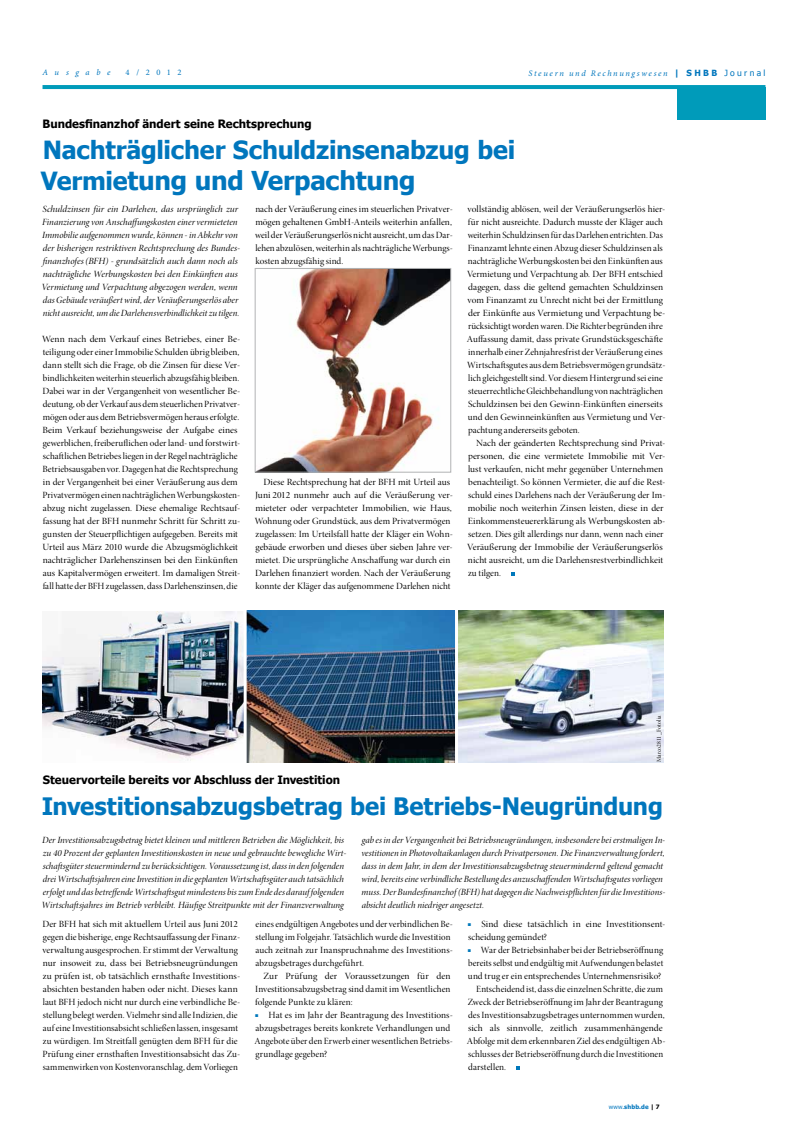
<style>
.page{position:relative;width:808px;height:1134px;background:#fff}
.page>*{position:absolute;margin:0;border:0;box-sizing:border-box;transform-origin:0 0}
.t1{font:700 26px "Tahoma";letter-spacing:-.01em;color:#0076bd}
.t2{font:700 25px "Tahoma";letter-spacing:-.01em;color:#0076bd}
.t3{font:700 24px "Tahoma";letter-spacing:-.01em;color:#0076bd}
.t4{font:700 11.5px "Tahoma";color:#000}
.t5{font:9.5px/13px "Minion Pro Disp";letter-spacing:.005em;color:#000}
.t6{font:9.5px/13px "Minion Pro Disp";letter-spacing:.005em;color:#000;scale:1.04 1}
.t7{font:9.5px/13px "Minion Pro It Disp";letter-spacing:.005em;color:#000}
.t8{font:9.5px/13px "Minion Pro It Disp";letter-spacing:.005em;color:#000;scale:1.04 1}
.t9{font:italic 8.5px "Minion Pro";letter-spacing:.195em;color:#0076bd}
.t10{font:italic 8.5px "Minion Pro";letter-spacing:.775em;color:#0076bd}
.t11{font:8.5px "Minion Pro";color:#0076bd}
.t12{font:6px "Minion Pro Disp";letter-spacing:.01em;color:#000}
.t13{font:700 6px "Tahoma";letter-spacing:.02em;color:#0076bd}
.s1{font-family:"Tahoma";font-weight:700;font-style:normal}
.s2{font-family:"Tahoma";font-style:normal}
.s3{font-size:25px}
.s4{font-family:"Minion Pro";font-weight:600;color:#0078bb}
.s5{font-weight:400}
.s6{color:#000}
</style>
<div class="page">
<hr style="left:43px;top:85px;width:722px;height:4px;background:#009bba">
<div style="left:677px;top:87px;width:88px;height:33px;background:#009bba"></div>
<svg style="left:511px;top:572px;width:4px;height:4px"></svg>
<svg style="left:516px;top:1066px;width:4px;height:4px"></svg>
<img style="left:258px;top:270px;width:191px;height:200px">
<div style="left:255px;top:268px;width:196px;height:204px;border:1px solid #b1b3b4"></div>
<img style="left:43px;top:611px;width:620px;height:152px">
<hr style="left:244px;top:608px;width:3px;height:158px;background:#fff">
<hr style="left:455px;top:609px;width:3px;height:158px;background:#fff">
<p class="t10" style="left:43px;top:68px;width:70px">Ausgabe</p>
<p class="t11" style="left:126px;top:68px;width:57px">4/2012</p>
<p class="t9" style="left:528px;top:68px;width:238px">Steuern und Rechnungswesen <span class="s1">| SHBB</span> <span class="s2">Journal</span></p>
<p class="t4" style="left:43px;top:116px;width:270px">Bundesfinanzhof ändert seine Rechtsprechung</p>
<h2 class="t2" style="left:43px;top:134px;width:474px">Nachträglicher Schuldzinsenabzug bei</h2>
<h1 class="t1" style="left:41px;top:164px;width:376px"><span class="s3">Vermie</span>tung und Verpachtung</h1>
<p class="t8" style="left:41px;top:203px;width:193px">Schuldzinsen für ein Darlehen, das ursprünglich zur Finanzierung von Anschaffungskosten einer vermieteten Immobilie aufgenommen wurde, können - in Abkehr von der bisherigen restriktiven Rechtsprechung des Bundes&shy;finanzhofes (BFH) - grundsätzlich auch dann noch als nachträgliche Werbungskosten bei den Einkünften aus Vermietung und Verpachtung abgezogen werden, wenn das Gebäude veräußert wird, der Veräußerungserlös aber nicht ausreicht, um die Darlehensverbindlichkeit zu tilgen.</p>
<p class="t6" style="left:42px;top:333px;width:192px">Wenn nach dem Verkauf eines Betriebes, einer Be&shy;teiligung oder einer Immobilie Schulden übrig bleiben, dann stellt sich die Frage, ob die Zinsen für diese Ver&shy;bindlichkeiten weiterhin steuerlich abzugsfähig bleiben.<br>Dabei war in der Vergangenheit von wesentlicher Be&shy;deutung, ob der Verkauf aus dem steuerlichen Privatver&shy;mögen oder aus dem Betriebsvermögen heraus erfolgte.<br>Beim Verkauf beziehungsweise der Aufgabe eines gewerblichen, freiberuflichen oder land- und forstwirt&shy;schaftlichen Betriebes liegen in der Regel nachträgliche Betriebsausgaben vor. Dagegen hat die Rechtsprechung in der Vergangenheit bei einer Veräußerung aus dem Privatvermögen einen nachträglichen Werbungskosten&shy;abzug nicht zugelassen. Diese ehemalige Rechtsauf&shy;fassung hat der BFH nunmehr Schritt für Schritt zu&shy;gunsten der Steuerpflichtigen aufgegeben. Bereits mit Urteil aus März 2010 wurde die Abzugsmöglichkeit nachträglicher Darlehenszinsen bei den Einkünften aus Kapitalvermögen erweitert. Im damaligen Streit&shy;fall hatte der BFH zugelassen, dass Darlehenszinsen, die</p>
<p class="t5" style="left:255px;top:203px;width:199px;text-align:justify">nach der Veräußerung eines im steuerlichen Privatver&shy;mögen gehaltenen GmbH-Anteils weiterhin anfallen, weil der Veräußerungserlös nicht ausreicht, um das Dar&shy;lehen abzulösen, weiterhin als nachträgliche Werbungs&shy;kosten abzugsfähig sind.</p>
<p class="t6" style="left:255px;top:476px;width:192px;text-indent:9px">Diese Rechtsprechung hat der BFH mit Urteil aus Juni 2012 nunmehr auch auf die Veräußerung ver&shy;mieteter oder verpachteter Immobilien, wie Haus, Wohnung oder Grundstück, aus dem Privatvermögen zugelassen: Im Urteilsfall hatte der Kläger ein Wohn&shy;gebäude erworben und dieses über sieben Jahre ver&shy;mietet. Die ursprüngliche Anschaffung war durch ein Darlehen finanziert worden. Nach der Veräußerung konnte der Kläger das aufgenommene Darlehen nicht</p>
<p class="t5" style="left:467px;top:203px;width:200px">vollständig ablösen, weil der Veräußerungserlös hier&shy;für nicht ausreichte. Dadurch musste der Kläger auch weiterhin Schuldzinsen für das Darlehen entrichten. Das Finanzamt lehnte einen Abzug dieser Schuldzinsen als nachträgliche Werbungskosten bei den Einkünften aus Vermietung und Verpachtung ab. Der BFH entschied dagegen, dass die geltend gemachten Schuldzinsen vom Finanzamt zu Unrecht nicht bei der Ermittlung der Einkünfte aus Vermietung und Verpachtung be&shy;rücksichtigt worden waren. Die Richter begründen ihre Auffassung damit, dass private Grundstücksgeschäfte innerhalb einer Zehnjahresfrist der Veräußerung eines Wirtschaftsgutes aus dem Betriebsvermögen grundsätz&shy;lich gleichgestellt sind. Vor diesem Hintergrund sei eine steuerrechtliche Gleichbehandlung von nachträglichen Schuldzinsen bei den Gewinn-Einkünften einerseits und den Gewinneinkünften aus Vermietung und Ver&shy;pachtung andererseits geboten.</p>
<p class="t6" style="left:467px;top:437px;width:192px;text-indent:9px">Nach der geänderten Rechtsprechung sind Privat&shy;personen, die eine vermietete Immobilie mit Ver&shy;lust verkaufen, nicht mehr gegenüber Unternehmen benachteiligt. So können Vermieter, die auf die Rest&shy;schuld eines Darlehens nach der Veräußerung der Im&shy;mobilie noch weiterhin Zinsen leisten, diese in der Einkommensteuererklärung als Werbungskosten ab&shy;setzen. Dies gilt allerdings nur dann, wenn nach einer Veräußerung der Immobilie der Veräußerungserlös nicht ausreicht, um die Darlehensrestverbindlichkeit zu tilgen.</p>
<p class="t12" style="left:655px;top:762px;width:48px;rotate:-90deg">Marco2811 _Fotolia</p>
<p class="t4" style="left:43px;top:773px;width:299px">Steuervorteile bereits vor Abschluss der Investition</p>
<h3 class="t3" style="left:42px;top:791px;width:623px">Investitionsabzugsbetrag bei Betriebs-Neugründung</h3>
<p class="t7" style="left:42px;top:833px;width:306px">Der Investitionsabzugsbetrag bietet kleinen und mittleren Betrieben die Möglichkeit, bis zu 40 Prozent der geplanten Investitionskosten in neue und gebrauchte bewegliche Wirt&shy;schaftsgüter steuermindernd zu berücksichtigen. Voraussetzung ist, dass in den folgenden drei Wirtschaftsjahren eine Investition in die geplanten Wirtschaftsgüter auch tatsächlich erfolgt und das betreffende Wirtschaftsgut mindestens bis zum Ende des darauf folgenden Wirtschaftsjahres im Betrieb verbleibt. Häufige Streitpunkte mit der Finanzverwaltung</p>
<p class="t7" style="left:361px;top:833px;width:305px">gab es in der Vergangenheit bei Betriebsneugründungen, insbesondere bei erstmaligen In&shy;vestitionen in Photovoltaikanlagen durch Privatpersonen. Die Finanzverwaltung fordert, dass in dem Jahr, in dem der Investitionsabzugsbetrag steuermindernd geltend gemacht wird, bereits eine verbindliche Bestellung des anzuschaffenden Wirtschaftsgutes vorliegen muss. Der Bundesfinanzhof (BFH) hat dagegen die Nachweispflichten für die Investitions&shy;absicht deutlich niedriger angesetzt.</p>
<p class="t5" style="left:42px;top:918px;width:199px">Der BFH hat sich mit aktuellem Urteil aus Juni 2012 gegen die bisherige, enge Rechtsauffassung der Finanz&shy;verwaltung ausgesprochen. Er stimmt der Verwaltung nur insoweit zu, dass bei Betriebsneugründungen zu prüfen ist, ob tatsächlich ernsthafte Investitions&shy;absichten bestanden haben oder nicht. Dieses kann laut BFH jedoch nicht nur durch eine verbindliche Be&shy;stellung belegt werden. Vielmehr sind alle Indizien, die auf eine Investitionsabsicht schließen lassen, insgesamt zu würdigen. Im Streitfall genügten dem BFH für die Prüfung einer ernsthaften Investitionsabsicht das Zu&shy;sammenwirken von Kostenvoranschlag, dem Vorliegen</p>
<p class="t5" style="left:256px;top:918px;width:199px">eines endgültigen Angebotes und der verbindlichen Be&shy;stellung im Folgejahr. Tatsächlich wurde die Investition auch zeitnah zur Inanspruchnahme des Investitions&shy;abzugsbetrages durchgeführt.</p>
<p class="t6" style="left:255px;top:970px;width:189px;text-align:justify;text-indent:8px">Zur Prüfung der Voraussetzungen für den Investitionsabzugsbetrag sind damit im Wesentlichen folgende Punkte zu klären:</p>
<p class="t5" style="left:254px;top:1009px;width:200px"><span class="s4">■</span> Hat es im Jahr der Beantragung des Investitions&shy;abzugsbetrages bereits konkrete Verhandlungen und Angebote über den Erwerb einer wesentlichen Betriebs&shy;grundlage gegeben?</p>
<p class="t6" style="left:467px;top:918px;width:192px"><span class="s4">■</span> Sind diese tatsächlich in eine Investitionsent&shy;scheidung gemündet?</p>
<p class="t5" style="left:467px;top:944px;width:197px"><span class="s4">■</span> War der Betriebsinhaber bei der Betriebseröffnung</p>
<p class="t5" style="left:468px;top:957px;width:197px">bereits selbst und endgültig mit Aufwendungen belastet</p>
<p class="t5" style="left:468px;top:970px;width:195px">und trug er ein entsprechendes Unternehmensrisiko?</p>
<p class="t5" style="left:476px;top:983px;width:188px">Entscheidend ist, dass die einzelnen Schritte, die zum</p>
<p class="t5" style="left:468px;top:996px;width:197px">Zweck der Betriebseröffnung im Jahr der Beantragung</p>
<p class="t5" style="left:468px;top:1009px;width:198px">des Investitionsabzugsbetrages unternommen wurden,</p>
<p class="t6" style="left:468px;top:1022px;width:189px">sich als sinnvolle, zeitlich zusammenhängende</p>
<p class="t5" style="left:467px;top:1035px;width:200px">Abfolge mit dem erkennbaren Ziel des endgültigen Ab-</p>
<p class="t5" style="left:468px;top:1048px;width:196px">schlusses der Betriebseröffnung durch die Investitionen</p>
<p class="t5" style="left:468px;top:1061px;width:40px">darstellen.</p>
<p class="t13" style="left:609px;top:1103px;width:53px"><span class="s5">www.</span>shbb.de <span class="s6">| 7</span></p>
</div>
